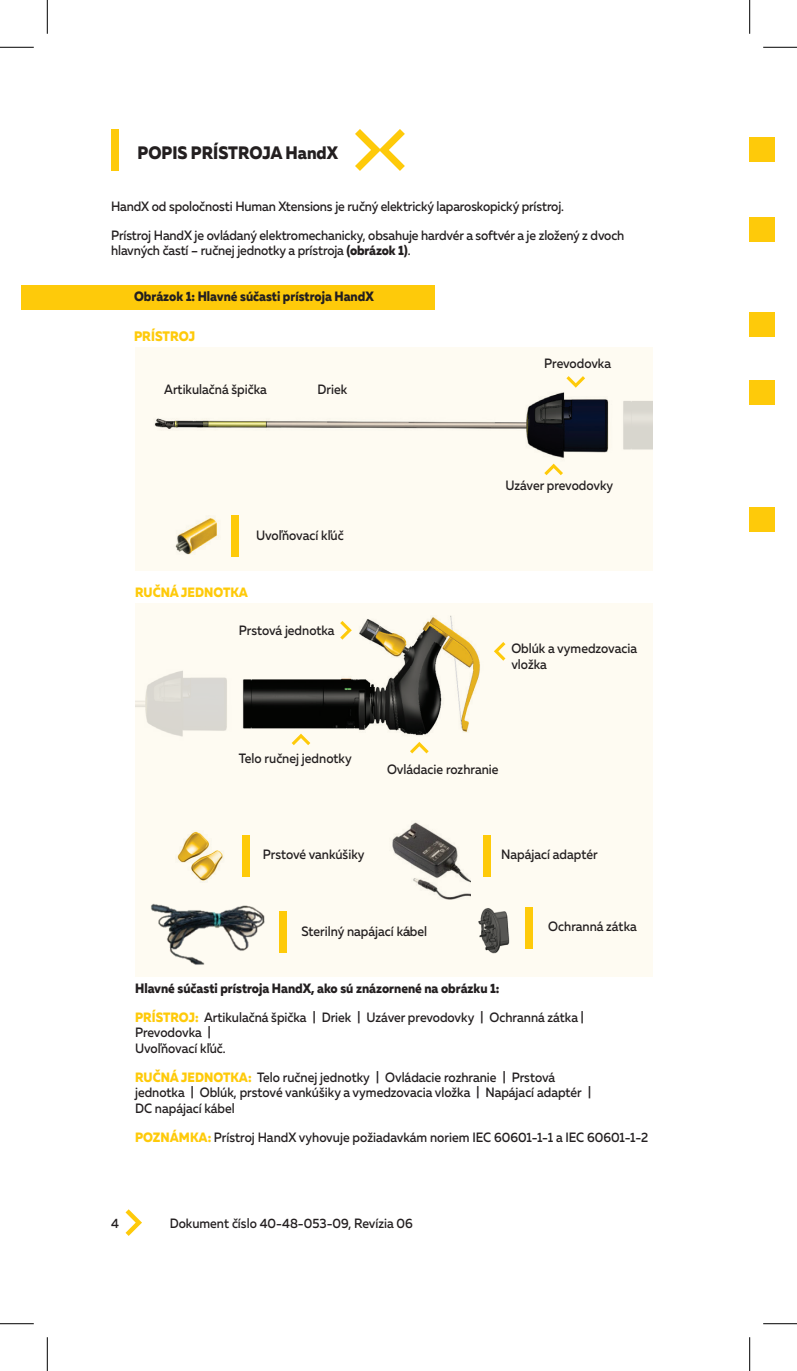
<style>
.page{position:relative;width:797px;height:1371px;background:#fff}
.page>*{position:absolute;margin:0;border:0;box-sizing:border-box;transform-origin:0 0}
.t1{font:800 18px "Muller";color:#231f20;scale:.9 1}
.t2{font:800 13.72px "Muller";color:#feca0a;scale:.9 1}
.t3{font:500 13.5px/15.8px "Muller";color:#231f20;scale:.9 1}
.t4{font:800 13.5px "Muller";color:#231f20;scale:.9 1}
.t5{font:800 13.5px "Muller";color:#feca0a;scale:.9 1}
.s1{font-weight:800}
.s2{font-weight:800;color:#feca0a}
</style>
<div class="page">
<svg style="left:125px;top:1209px;width:17px;height:26px"></svg>
<div style="left:135px;top:603px;width:517px;height:372px;background:#fefbf2"></div>
<img style="left:135px;top:671px;width:92px;height:66px">
<div style="left:749px;top:137px;width:25px;height:25px;background:#feca0a"></div>
<div style="left:749px;top:217px;width:25px;height:24px;background:#feca0a"></div>
<div style="left:749px;top:312px;width:25px;height:24px;background:#feca0a"></div>
<div style="left:749px;top:380px;width:25px;height:24px;background:#feca0a"></div>
<div style="left:749px;top:507px;width:25px;height:25px;background:#feca0a"></div>
<div style="left:22px;top:284px;width:413px;height:25px;background:#feca0a"></div>
<svg style="left:355px;top:129px;width:49px;height:42px"></svg>
<div style="left:111px;top:129px;width:7px;height:42px;background:#feca0a"></div>
<img style="left:151px;top:903px;width:114px;height:62px">
<img style="left:392px;top:822px;width:78px;height:77px">
<img style="left:177px;top:831px;width:46px;height:50px">
<img style="left:242px;top:615px;width:238px;height:129px">
<svg style="left:340px;top:621px;width:11px;height:18px"></svg>
<div style="left:242px;top:834px;width:8px;height:42px;background:#feca0a"></div>
<div style="left:279px;top:911px;width:7px;height:42px;background:#feca0a"></div>
<div style="left:482px;top:834px;width:8px;height:42px;background:#feca0a"></div>
<div style="left:135px;top:347px;width:517px;height:223px;background:#fefbf2"></div>
<img style="left:623px;top:401px;width:29px;height:49px">
<img style="left:175px;top:518px;width:42px;height:37px">
<img style="left:154px;top:387px;width:455px;height:71px">
<div style="left:231px;top:515px;width:8px;height:42px;background:#feca0a"></div>
<svg style="left:566px;top:376px;width:18px;height:11px"></svg>
<svg style="left:544px;top:463px;width:18px;height:12px"></svg>
<svg style="left:291px;top:733px;width:19px;height:12px"></svg>
<svg style="left:410px;top:741px;width:18px;height:12px"></svg>
<svg style="left:494px;top:642px;width:11px;height:18px"></svg>
<div style="left:525px;top:906px;width:7px;height:42px;background:#feca0a"></div>
<img style="left:478px;top:908px;width:32px;height:46px">
<hr style="left:0;top:47px;width:34px;height:1px;background:#000">
<hr style="left:762px;top:47px;width:34px;height:1px;background:#000">
<hr style="left:0;top:1322px;width:34px;height:1px;background:#000">
<hr style="left:762px;top:1322px;width:34px;height:1px;background:#000">
<hr style="left:47px;top:0;width:1px;height:34px;background:#000">
<hr style="left:47px;top:1336px;width:1px;height:34px;background:#000">
<hr style="left:748px;top:0;width:1px;height:34px;background:#000">
<hr style="left:748px;top:1336px;width:1px;height:34px;background:#000">
<h1 class="t1" style="left:137px;top:141px;width:224px">POPIS PRÍSTROJA HandX</h1>
<p class="t3" style="left:111px;top:192px;width:571px;line-height:28.6px">HandX od spoločnosti Human Xtensions je ručný elektrický laparoskopický prístroj.<br>Prístroj HandX je ovládaný elektromechanicky, obsahuje hardvér a softvér a je zložený z dvoch</p>
<p class="t3" style="left:111px;top:242px;width:334px">hlavných častí – ručnej jednotky a prístroja <span class="s1">(obrázok 1)</span>.</p>
<p class="t4" style="left:134px;top:287px;width:268px">Obrázok 1: Hlavné súčasti prístroja HandX</p>
<p class="t2" style="left:134px;top:327px;width:69px">PRÍSTROJ</p>
<p class="t3" style="left:164px;top:381px;width:115px">Artikulačná špička</p>
<p class="t3" style="left:317px;top:381px;width:34px">Driek</p>
<p class="t3" style="left:256px;top:527px;width:99px">Uvoľňovací kľúč</p>
<p class="t5" style="left:135px;top:583px;width:127px">RUČNÁ JEDNOTKA</p>
<p class="t3" style="left:239px;top:622px;width:108px">Prstová jednotka</p>
<p class="t3" style="left:544px;top:355px;width:76px">Prevodovka</p>
<p class="t3" style="left:505px;top:477px;width:121px">Uzáver prevodovky</p>
<p class="t3" style="left:511px;top:640px;width:141px">Oblúk a vymedzovacia vložka</p>
<p class="t3" style="left:239px;top:750px;width:127px">Telo ručnej jednotky</p>
<p class="t3" style="left:387px;top:761px;width:125px">Ovládacie rozhranie</p>
<p class="t3" style="left:262px;top:846px;width:114px">Prstové vankúšiky</p>
<p class="t3" style="left:501px;top:846px;width:109px">Napájací adaptér</p>
<p class="t3" style="left:301px;top:922px;width:141px">Sterilný napájací kábel</p>
<p class="t3" style="left:548px;top:918px;width:100px">Ochranná zátka</p>
<p class="t3" style="left:135px;top:973px;width:499px;line-height:28.6px"><span class="s1">Hlavné súčasti prístroja HandX, ako sú znázornené na obrázku 1:<br></span><span class="s2">PRÍSTROJ:</span> Artikulačná špička | Driek | Uzáver prevodovky | Ochranná zátka |</p>
<p class="t3" style="left:135px;top:1024px;width:102px">Prevodovka |<br>Uvoľňovací kľúč.</p>
<p class="t3" style="left:135px;top:1068px;width:507px"><span class="s2">RUČNÁ JEDNOTKA:</span> Telo ručnej jednotky | Ovládacie rozhranie | Prstová jednotka | Oblúk, prstové vankúšiky a vymedzovacia vložka | Napájací adaptér |<br>DC napájací kábel</p>
<p class="t3" style="left:135px;top:1128px;width:571px"><span class="s2">POZNÁMKA:</span> Prístroj HandX vyhovuje požiadavkám noriem IEC 60601-1-1 a IEC 60601-1-2</p>
<p class="t3" style="left:111px;top:1215px;width:10px">4</p>
<p class="t3" style="left:169px;top:1214px;width:271px">Dokument číslo 40-48-053-09, Revízia 06</p>
</div>
